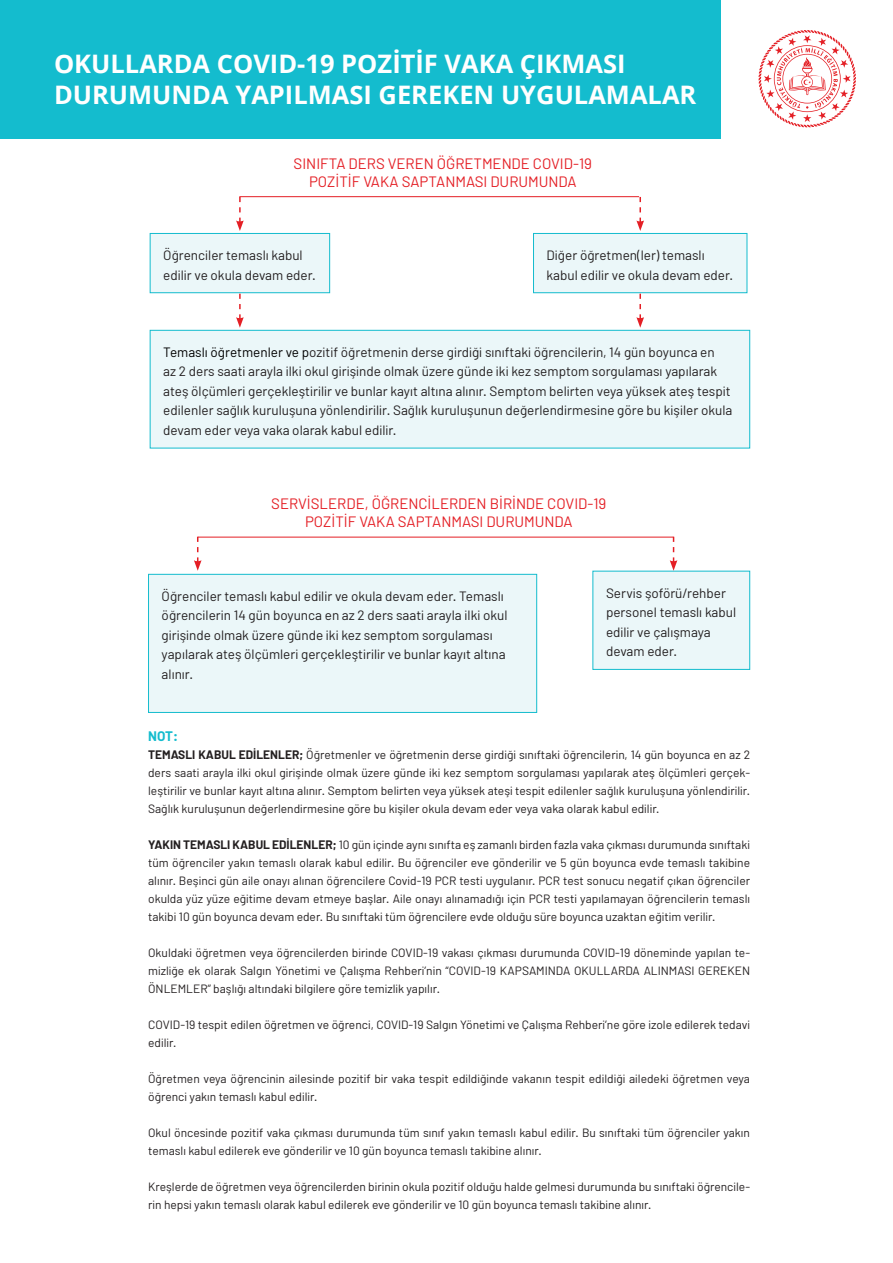
<style>
.page{position:relative;width:893px;height:1263px;background:#fff}
.page>*{position:absolute;margin:0;border:0;box-sizing:border-box;transform-origin:0 0}
.t1{font:700 25.5px "Open Sans";color:#fff}
.t2{font:15px "Barlow";color:#e41f25}
.t3{font:13.5px/19.5px "Barlow";color:#231f20}
.t4{font:700 13.5px "Barlow";color:#14bcce}
.t5{font:12px/18px "Barlow";color:#231f20}
.s1{color:#000}
.s2{font-weight:700}
</style>
<div class="page">
<div style="left:1px;top:0;width:720px;height:139px;background:#14bcce"></div>
<div style="left:150px;top:330px;width:600px;height:118px;background:#ebf7f9"></div>
<div style="left:150px;top:330px;width:600px;height:118px;border:1px solid #14bcce"></div>
<div style="left:150px;top:233px;width:180px;height:60px;background:#ebf7f9"></div>
<div style="left:150px;top:233px;width:180px;height:60px;border:1px solid #14bcce"></div>
<div style="left:533px;top:233px;width:214px;height:60px;background:#ebf7f9"></div>
<div style="left:533px;top:233px;width:214px;height:60px;border:1px solid #14bcce"></div>
<svg style="left:636px;top:294px;width:8px;height:34px"></svg>
<svg style="left:636px;top:197px;width:8px;height:34px"></svg>
<svg style="left:236px;top:294px;width:8px;height:34px"></svg>
<svg style="left:236px;top:197px;width:8px;height:34px"></svg>
<div style="left:149px;top:574px;width:388px;height:138px;background:#ebf7f9"></div>
<div style="left:148px;top:574px;width:389px;height:139px;border:1px solid #14bcce"></div>
<div style="left:593px;top:571px;width:157px;height:98px;background:#ebf7f9"></div>
<div style="left:592px;top:571px;width:158px;height:99px;border:1px solid #14bcce"></div>
<hr style="left:239px;top:196px;width:400px;height:1px;background:#e41f25">
<svg style="left:670px;top:537px;width:7px;height:34px"></svg>
<svg style="left:194px;top:537px;width:8px;height:34px"></svg>
<hr style="left:198px;top:537px;width:476px;height:1px;background:#e41f25">
<svg style="left:758px;top:30px;width:98px;height:97px"></svg>
<p class="t1" style="left:54px;top:46px;width:573px">OKULLARDA COVID-19 POZİTİF VAKA ÇIKMASI</p>
<p class="t1" style="left:54px;top:76px;width:644px">DURUMUNDA YAPILMASI GEREKEN UYGULAMALAR</p>
<p class="t2" style="left:294px;top:154px;width:300px">SINIFTA DERS VEREN ÖĞRETMENDE COVID-19</p>
<p class="t2" style="left:309px;top:172px;width:269px">POZİTİF VAKA SAPTANMASI DURUMUNDA</p>
<p class="t3" style="left:163px;top:245px;width:154px">Öğrenciler temaslı kabul edilir ve okula devam eder.</p>
<p class="t3" style="left:547px;top:245px;width:188px">Diğer öğretmen(ler) temaslı kabul edilir ve okula devam eder.</p>
<p class="t3" style="left:163px;top:342px;width:571px"><span class="s1">Temaslı öğretmenler ve p</span>ozitif öğretmenin derse girdiği sınıftaki öğrencilerin, 14 gün boyunca en<br>az 2 ders saati arayla ilki okul girişinde olmak üzere günde iki kez semptom sorgulaması yapılarak ateş ölçümleri gerçekleştirilir ve bunlar kayıt altına alınır. Semptom belirten veya yüksek ateş tespit edilenler sağlık kuruluşuna yönlendirilir. Sağlık kuruluşunun değerlendirmesine göre bu kişiler okula devam eder veya vaka olarak kabul edilir.</p>
<p class="t2" style="left:271px;top:495px;width:337px">SERVİSLERDE, ÖĞRENCİLERDEN BİRİNDE COVID-19</p>
<p class="t2" style="left:305px;top:513px;width:269px">POZİTİF VAKA SAPTANMASI DURUMUNDA</p>
<p class="t3" style="left:162px;top:586px;width:347px">Öğrenciler temaslı kabul edilir ve okula devam eder. Temaslı öğrencilerin 14 gün boyunca en az 2 ders saati arayla ilki okul girişinde olmak üzere günde iki kez semptom sorgulaması yapılarak ateş ölçümleri gerçekleştirilir ve bunlar kayıt altına alınır.</p>
<p class="t3" style="left:606px;top:583px;width:132px">Servis şoförü/rehber personel temaslı kabul edilir ve çalışmaya devam eder.</p>
<p class="t4" style="left:148px;top:728px;width:31px">NOT:</p>
<p class="t5" style="left:148px;top:745px;width:603px;text-align:justify"><span class="s2">TEMASLI KABUL EDİLENLER;</span> Öğretmenler ve öğretmenin derse girdiği sınıftaki öğrencilerin, 14 gün boyunca en az 2 ders saati arayla ilki okul girişinde olmak üzere günde iki kez semptom sorgulaması yapılarak ateş ölçümleri gerçek&shy;leştirilir ve bunlar kayıt altına alınır. Semptom belirten veya yüksek ateşi tespit edilenler sağlık kuruluşuna yönlendirilir.<br>Sağlık kuruluşunun değerlendirmesine göre bu kişiler okula devam eder veya vaka olarak kabul edilir.</p>
<p class="t5" style="left:148px;top:835px;width:603px;text-align:justify"><span class="s2">YAKIN TEMASLI KABUL EDİLENLER;</span> 10 gün içinde aynı sınıfta eş zamanlı birden fazla vaka çıkması durumunda sınıftaki tüm öğrenciler yakın temaslı olarak kabul edilir. Bu öğrenciler eve gönderilir ve 5 gün boyunca evde temaslı takibine alınır. Beşinci gün aile onayı alınan öğrencilere Covid-19 PCR testi uygulanır. PCR test sonucu negatif çıkan öğrenciler okulda yüz yüze eğitime devam etmeye başlar. Aile onayı alınamadığı için PCR testi yapılamayan öğrencilerin temaslı takibi 10 gün boyunca devam eder. Bu sınıftaki tüm öğrencilere evde olduğu süre boyunca uzaktan eğitim verilir.</p>
<p class="t5" style="left:148px;top:943px;width:603px;text-align:justify">Okuldaki öğretmen veya öğrencilerden birinde COVID-19 vakası çıkması durumunda COVID-19 döneminde yapılan te&shy;mizliğe ek olarak Salgın Yönetimi ve Çalışma Rehberi’nin “COVID-19 KAPSAMINDA OKULLARDA ALINMASI GEREKEN ÖNLEMLER” başlığı altındaki bilgilere göre temizlik yapılır.</p>
<p class="t5" style="left:148px;top:1015px;width:603px">COVID-19 tespit edilen öğretmen ve öğrenci, COVID-19 Salgın Yönetimi ve Çalışma Rehberi’ne göre izole edilerek tedavi edilir.</p>
<p class="t5" style="left:148px;top:1069px;width:603px">Öğretmen veya öğrencinin ailesinde pozitif bir vaka tespit edildiğinde vakanın tespit edildiği ailedeki öğretmen veya öğrenci yakın temaslı kabul edilir.</p>
<p class="t5" style="left:148px;top:1123px;width:603px">Okul öncesinde pozitif vaka çıkması durumunda tüm sınıf yakın temaslı kabul edilir. Bu sınıftaki tüm öğrenciler yakın temaslı kabul edilerek eve gönderilir ve 10 gün boyunca temaslı takibine alınır.</p>
<p class="t5" style="left:148px;top:1177px;width:603px">Kreşlerde de öğretmen veya öğrencilerden birinin okula pozitif olduğu halde gelmesi durumunda bu sınıftaki öğrencile&shy;rin hepsi yakın temaslı olarak kabul edilerek eve gönderilir ve 10 gün boyunca temaslı takibine alınır.</p>
</div>
